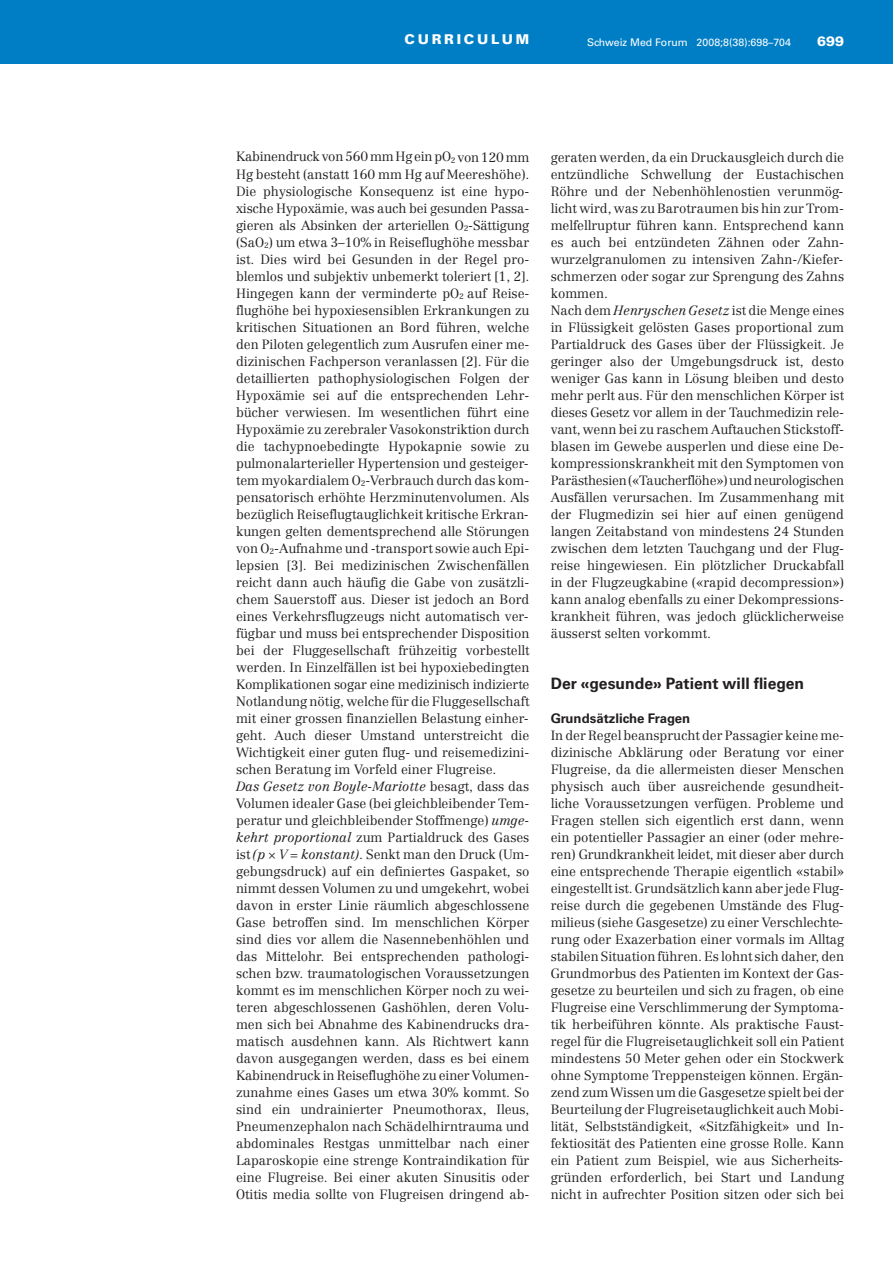
<style>
.page{position:relative;width:893px;height:1263px;background:#fff}
.page>*{position:absolute;margin:0;border:0;box-sizing:border-box;transform-origin:0 0}
.t1{font:700 15.75px "Univers LT Std";color:#231f20}
.t2{font:900 13.5px "Univers LT Std";letter-spacing:.2em;color:#fff}
.t3{font:300 13.2px/17px "Centennial";color:#231f20}
.t4{font:700 13.2px "Univers LT Std";color:#231f20}
.t5{font:10.5px "Univers LT Std";color:#fff}
.s1{font-style:italic}
</style>
<div class="page">
<div style="left:0;top:0;width:893px;height:64px;background:#007ec5"></div>
<p class="t2" style="left:405px;top:31px;width:126px">CURRICULUM</p>
<p class="t5" style="left:587px;top:38px;width:205px">Schweiz Med Forum 2008;8(38):698–704</p>
<p class="t2" style="left:817px;top:33px;width:29px">699</p>
<p class="t3" style="left:236px;top:150px;width:295px">Kabinendruck von 560 mm Hg ein pO<sub>2</sub> von 120 mm Hg besteht (anstatt 160 mm Hg auf Meereshöhe).<br>Die physiologische Konsequenz ist eine hypo - xische Hypoxämie, was auch bei gesunden Passa&shy;gieren als Absinken der arteriellen O<sub>2</sub>-Sättigung (SaO<sub>2</sub>) um etwa 3–10% in Reiseflughöhe messbar ist. Dies wird bei Gesunden in der Regel pro&shy;blemlos und subjektiv unbemerkt toleriert [1, 2].<br>Hingegen kann der verminderte pO<sub>2</sub> auf Reise&shy;flughöhe bei hypoxiesensiblen Erkrankungen zu kritischen Situationen an Bord führen, welche den Piloten gelegentlich zum Ausrufen einer me&shy;dizinischen Fachperson veranlassen [2]. Für die detaillierten pathophysiologischen Folgen der Hypoxämie sei auf die entsprechenden Lehr - bücher verwiesen. Im wesentlichen führt eine Hypoxämie zu zerebraler Vasokonstriktion durch die tachypnoebedingte Hypokapnie sowie zu pulmonalarterieller Hypertension und gesteiger&shy;tem myokardialem O<sub>2</sub>-Verbrauch durch das kom - pensatorisch erhöhte Herzminutenvolumen. Als bezüglich Reiseflugtauglichkeit kritische Erkran&shy;kungen gelten dementsprechend alle Störungen von O<sub>2</sub>-Aufnahme und -transport sowie auch Epi&shy;lepsien [3]. Bei medizinischen Zwischenfällen reicht dann auch häufig die Gabe von zusätzli&shy;chem Sauerstoff aus. Dieser ist jedoch an Bord eines Verkehrsflugzeugs nicht automatisch ver&shy;fügbar und muss bei entsprechender Disposition bei der Fluggesellschaft frühzeitig vorbestellt werden. In Einzelfällen ist bei hypoxiebedingten Komplikationen sogar eine medizinisch indizierte Notlandung nötig, welche für die Fluggesellschaft mit einer grossen finanziellen Belastung einher&shy;geht. Auch dieser Umstand unterstreicht die Wichtigkeit einer guten flug- und reisemedizini&shy;schen Beratung im Vorfeld einer Flugreise.<br><span class="s1">Das Gesetz von Boyle-Mariotte</span> besagt, dass das Volumen idealer Gase (bei gleichbleibender Tem&shy;peratur und gleichbleibender Stoffmenge) <span class="s1">umge&shy;kehrt proportional</span> zum Partialdruck des Gases ist <span class="s1">(p × V = konstant)</span>. Senkt man den Druck (Um&shy;gebungsdruck) auf ein definiertes Gaspaket, so nimmt dessen Volumen zu und umgekehrt, wobei davon in erster Linie räumlich abgeschlossene Gase betroffen sind. Im menschlichen Körper sind dies vor allem die Nasennebenhöhlen und das Mittelohr. Bei entsprechenden pathologi&shy;schen bzw. traumatologischen Voraussetzungen kommt es im menschlichen Körper noch zu wei&shy;teren abgeschlossenen Gashöhlen, deren Volu&shy;men sich bei Abnahme des Kabinendrucks dra&shy;matisch ausdehnen kann. Als Richtwert kann davon ausgegangen werden, dass es bei einem Kabinendruck in Reiseflughöhe zu einer Volumen - zunahme eines Gases um etwa 30% kommt. So sind ein undrainierter Pneumothorax, Ileus, Pneumenzephalon nach Schädelhirntrauma und abdominales Restgas unmittelbar nach einer Laparoskopie eine strenge Kontraindikation für eine Flugreise. Bei einer akuten Sinusitis oder Otitis media sollte von Flugreisen dringend ab-</p>
<p class="t3" style="left:551px;top:150px;width:295px">geraten werden, da ein Druckausgleich durch die entzündliche Schwellung der Eustachischen Röhre und der Nebenhöhlenostien verunmög&shy;licht wird, was zu Barotraumen bis hin zur Trom&shy;melfellruptur führen kann. Entsprechend kann es auch bei entzündeten Zähnen oder Zahn - wurzelgranulomen zu intensiven Zahn-/Kiefer&shy;schmerzen oder sogar zur Sprengung des Zahns kommen.<br>Nach dem <span class="s1">Henryschen Gesetz</span> ist die Menge eines in Flüssigkeit gelösten Gases proportional zum Partialdruck des Gases über der Flüssigkeit. Je geringer also der Umgebungsdruck ist, desto weniger Gas kann in Lösung bleiben und desto mehr perlt aus. Für den menschlichen Körper ist dieses Gesetz vor allem in der Tauchmedizin rele&shy;vant, wenn bei zu raschem Auftauchen Stickstoff - blasen im Gewebe ausperlen und diese eine De&shy;kompressionskrankheit mit den Symptomen von Parästhesien («Taucherflöhe») und neurologischen Ausfällen verursachen. Im Zusammenhang mit der Flugmedizin sei hier auf einen genügend langen Zeitabstand von mindestens 24 Stunden zwischen dem letzten Tauchgang und der Flug&shy;reise hingewiesen. Ein plötzlicher Druckabfall in der Flugzeugkabine («rapid decompression») kann analog ebenfalls zu einer Dekompressions&shy;krankheit führen, was jedoch glücklicherweise äusserst selten vorkommt.</p>
<p class="t1" style="left:551px;top:677px;width:255px">Der «gesunde» Patient will fliegen</p>
<p class="t4" style="left:551px;top:713px;width:141px">Grundsätzliche Fragen</p>
<p class="t3" style="left:551px;top:728px;width:295px;text-align:justify">In der Regel beansprucht der Passagier keine me&shy;dizinische Abklärung oder Beratung vor einer Flugreise, da die allermeisten dieser Menschen physisch auch über ausreichende gesundheit - liche Voraussetzungen verfügen. Probleme und Fragen stellen sich eigentlich erst dann, wenn ein potentieller Passagier an einer (oder mehre&shy;ren) Grundkrankheit leidet, mit dieser aber durch eine entsprechende Therapie eigentlich «stabil» eingestellt ist. Grundsätzlich kann aber jede Flug&shy;reise durch die gegebenen Umstände des Flug&shy;milieus (siehe Gasgesetze) zu einer Verschlechte&shy;rung oder Exazerbation einer vormals im Alltag stabilen Situation führen. Es lohnt sich daher, den Grundmorbus des Patienten im Kontext der Gas&shy;gesetze zu beurteilen und sich zu fragen, ob eine Flugreise eine Verschlimmerung der Symptoma&shy;tik herbeiführen könnte. Als praktische Faust - regel für die Flugreisetauglichkeit soll ein Patient mindestens 50 Meter gehen oder ein Stockwerk ohne Symptome Treppensteigen können. Ergän&shy;zend zum Wissen um die Gasgesetze spielt bei der Beurteilung der Flugreisetauglichkeit auch Mobi - lität, Selbstständigkeit, «Sitzfähigkeit» und In&shy;fektiosität des Patienten eine grosse Rolle. Kann ein Patient zum Beispiel, wie aus Sicherheits&shy;gründen erforderlich, bei Start und Landung nicht in aufrechter Position sitzen oder sich bei</p>
</div>
